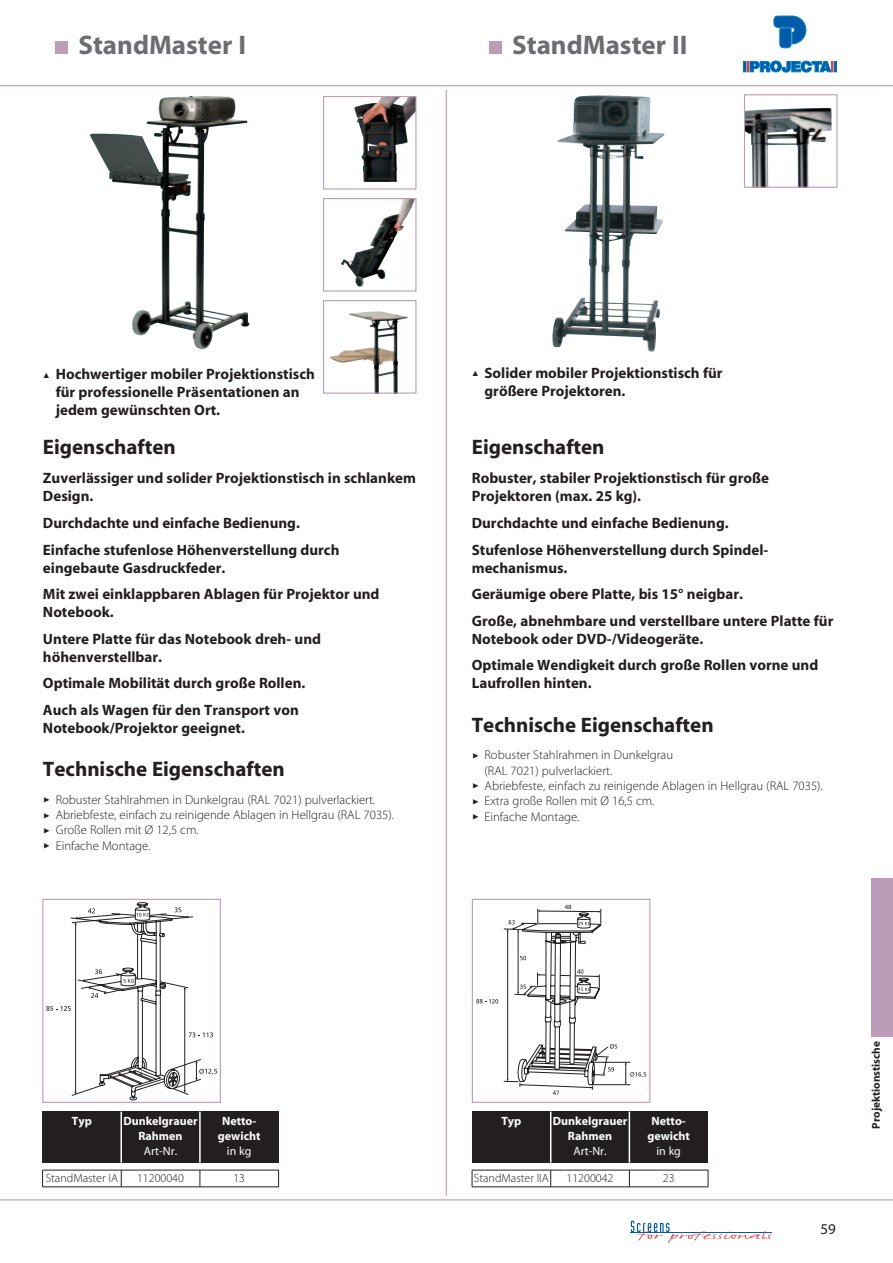
<style>
.page{position:relative;width:893px;height:1263px;background:#fff}
.page>*{position:absolute;margin:0;border:0;box-sizing:border-box;transform-origin:0 0}
.t1{font:700 27px "Myriad";color:#6c6d70}
.t2{font:700 21px "Myriad";color:#231f20}
.t3{font:700 15px/26.5px "Myriad";color:#231f20}
.t4{font:15px "Myriad";color:#231f20}
.t5{font:300 12.75px/15.3px "Myriad";color:#231f20}
.t6{font:700 12px/15px "Myriad";color:#fcfcfc;text-align:center}
.t7{font:300 12px "Myriad";color:#231f20}
.t8{font:12px "Myriad";color:#fcfcfc}
.t9{font:700 11.25px "Myriad";color:#231f20}
.s1{font-family:"The Mix Light Expert";font-weight:400;font-size:7.5px}
</style>
<div class="page">
<svg style="left:774px;top:16px;width:32px;height:32px"></svg>
<svg style="left:743px;top:61px;width:94px;height:11px"></svg>
<svg style="left:631px;top:1220px;width:141px;height:23px"></svg>
<hr style="left:592px;top:1062px;width:38px;height:1px;background:#231f20">
<hr style="left:592px;top:1084px;width:38px;height:1px;background:#231f20">
<svg style="left:476px;top:999px;width:22px;height:4px"></svg>
<svg style="left:625px;top:1062px;width:21px;height:22px"></svg>
<div style="left:472px;top:899px;width:178px;height:204px;border:1px solid #bd9cba"></div>
<div style="left:55px;top:41px;width:13px;height:13px;background:#bd9cba"></div>
<hr style="left:446px;top:90px;width:1px;height:1105px;background:#bd9cba">
<div style="left:489px;top:41px;width:13px;height:13px;background:#bd9cba"></div>
<img style="left:746px;top:108px;width:85px;height:78px">
<div style="left:744px;top:94px;width:93px;height:94px;border:1px solid #bd9cba"></div>
<img style="left:557px;top:95px;width:107px;height:257px">
<svg style="left:46px;top:902px;width:171px;height:198px"></svg>
<div style="left:42px;top:899px;width:179px;height:204px;border:1px solid #bd9cba"></div>
<img style="left:354px;top:98px;width:60px;height:84px">
<div style="left:323px;top:96px;width:93px;height:94px;border:1px solid #bd9cba"></div>
<img style="left:341px;top:200px;width:73px;height:87px">
<div style="left:323px;top:198px;width:93px;height:94px;border:1px solid #bd9cba"></div>
<img style="left:330px;top:311px;width:78px;height:81px">
<div style="left:323px;top:300px;width:93px;height:94px;border:1px solid #bd9cba"></div>
<img style="left:90px;top:96px;width:159px;height:254px">
<div style="left:871px;top:878px;width:22px;height:159px;background:#bd9cba"></div>
<hr style="left:0;top:85px;width:893px;height:1px;background:#bd9cba">
<hr style="left:0;top:1199px;width:893px;height:1px;background:#bd9cba">
<svg style="left:42px;top:1170px;width:1px;height:17px"></svg>
<svg style="left:121px;top:1171px;width:1px;height:15px"></svg>
<svg style="left:200px;top:1171px;width:1px;height:15px"></svg>
<svg style="left:278px;top:1171px;width:1px;height:15px"></svg>
<hr style="left:43px;top:1170px;width:236px;height:1px;background:#231f20">
<hr style="left:43px;top:1186px;width:236px;height:1px;background:#231f20">
<svg style="left:472px;top:1171px;width:1px;height:15px"></svg>
<svg style="left:504px;top:905px;width:113px;height:296px"></svg>
<svg style="left:629px;top:1171px;width:1px;height:15px"></svg>
<svg style="left:708px;top:1170px;width:1px;height:17px"></svg>
<hr style="left:472px;top:1170px;width:236px;height:1px;background:#231f20">
<hr style="left:472px;top:1186px;width:236px;height:1px;background:#231f20">
<div style="left:43px;top:1111px;width:78px;height:52px;background:#231f20"></div>
<div style="left:121px;top:1111px;width:79px;height:52px;background:#231f20"></div>
<div style="left:200px;top:1111px;width:79px;height:52px;background:#231f20"></div>
<hr style="left:120px;top:1111px;width:2px;height:52px;background:#fcfcfc">
<hr style="left:199px;top:1111px;width:2px;height:52px;background:#fcfcfc">
<div style="left:472px;top:1111px;width:79px;height:52px;background:#231f20"></div>
<div style="left:551px;top:1111px;width:78px;height:52px;background:#231f20"></div>
<div style="left:629px;top:1111px;width:79px;height:52px;background:#231f20"></div>
<hr style="left:550px;top:1111px;width:1px;height:52px;background:#fcfcfc">
<hr style="left:629px;top:1111px;width:1px;height:52px;background:#fcfcfc">
<h1 class="t1" style="left:78px;top:35px;width:169px">StandMaster I</h1>
<h1 class="t1" style="left:512px;top:35px;width:177px">StandMaster II</h1>
<p class="t3" style="left:56px;top:367px;width:261px;line-height:18px;text-indent:-13px"><span class="s1">˚</span> Hochwertiger mobiler Projektionstisch für professionelle Präsentationen an jedem gewünschten Ort.</p>
<h2 class="t2" style="left:43px;top:439px;width:134px">Eigenschaften</h2>
<p class="t3" style="left:43px;top:471px;width:374px;line-height:18px">Zuverlässiger und solider Projektionstisch in schlankem<br>Design.</p>
<p class="t3" style="left:43px;top:511px;width:298px">Durchdachte und einfache Bedienung.<br>Einfache stufenlose Höhenverstellung durch</p>
<p class="t3" style="left:43px;top:555px;width:338px">eingebaute Gasdruckfeder.<br>Mit zwei einklappbaren Ablagen für Projektor und</p>
<p class="t3" style="left:43px;top:600px;width:280px">Notebook.<br>Untere Platte für das Notebook dreh- und</p>
<p class="t3" style="left:43px;top:644px;width:264px">höhenverstellbar.<br>Optimale Mobilität durch große Rollen.<br>Auch als Wagen für den Transport von</p>
<p class="t3" style="left:43px;top:715px;width:203px">Notebook/Projektor geeignet.</p>
<h2 class="t2" style="left:43px;top:761px;width:243px">Technische Eigenschaften</h2>
<p class="t5" style="left:43px;top:793px;width:353px"><span class="s1">˘</span> Robuster Stahlrahmen in Dunkelgrau (RAL 7021) pulverlackiert.<br><span class="s1">˘</span> Abriebfeste, einfach zu reinigende Ablagen in Hellgrau (RAL 7035). <span class="s1">˘</span> Große Rollen mit Ø 12,5 cm.<br><span class="s1">˘</span> Einfache Montage.</p>
<p class="t3" style="left:485px;top:365px;width:240px;line-height:18px;text-indent:-13px"><span class="s1">˚</span> Solider mobiler Projektionstisch für größere Projektoren.</p>
<h2 class="t2" style="left:472px;top:439px;width:134px">Eigenschaften</h2>
<p class="t3" style="left:472px;top:471px;width:299px;line-height:18px">Robuster, stabiler Projektionstisch für große<br>Projektoren (max. 25 kg).</p>
<p class="t3" style="left:472px;top:511px;width:298px">Durchdachte und einfache Bedienung.<br>Stufenlose Höhenverstellung durch Spindel-</p>
<p class="t3" style="left:472px;top:555px;width:363px">mechanismus.<br>Geräumige obere Platte, bis 15° neigbar.<br>Große, abnehmbare und verstellbare untere Platte für</p>
<p class="t3" style="left:472px;top:626px;width:348px">Notebook oder DVD-/Videogeräte.<br>Optimale Wendigkeit durch große Rollen vorne und</p>
<p class="t3" style="left:472px;top:671px;width:121px">Laufrollen hinten.</p>
<h2 class="t2" style="left:472px;top:717px;width:243px">Technische Eigenschaften</h2>
<p class="t5" style="left:472px;top:749px;width:203px"><span class="s1">˘</span> Robuster Stahlrahmen in Dunkelgrau</p>
<p class="t5" style="left:485px;top:764px;width:129px">(RAL 7021) pulverlackiert.</p>
<p class="t5" style="left:472px;top:779px;width:353px"><span class="s1">˘</span> Abriebfeste, einfach zu reinigende Ablagen in Hellgrau (RAL 7035).</p>
<p class="t5" style="left:472px;top:794px;width:184px"><span class="s1">˘</span> Extra große Rollen mit Ø 16,5 cm.</p>
<p class="t5" style="left:472px;top:810px;width:109px"><span class="s1">˘</span> Einfache Montage.</p>
<p class="t6" style="left:72px;top:1114px;width:22px">Typ</p>
<p class="t6" style="left:123px;top:1114px;width:76px">Dunkelgrauer<br>Rahmen</p>
<p class="t8" style="left:144px;top:1146px;width:35px">Art-Nr.</p>
<p class="t6" style="left:218px;top:1114px;width:44px">Netto&shy;gewicht</p>
<p class="t8" style="left:227px;top:1146px;width:26px">in kg</p>
<p class="t6" style="left:501px;top:1114px;width:22px">Typ</p>
<p class="t6" style="left:553px;top:1114px;width:76px">Dunkelgrauer<br>Rahmen</p>
<p class="t8" style="left:573px;top:1146px;width:35px">Art-Nr.</p>
<p class="t6" style="left:647px;top:1114px;width:44px">Netto&shy;gewicht</p>
<p class="t8" style="left:656px;top:1146px;width:26px">in kg</p>
<p class="t7" style="left:46px;top:1173px;width:74px">StandMaster IA</p>
<p class="t7" style="left:137px;top:1173px;width:48px">11200040</p>
<p class="t7" style="left:233px;top:1173px;width:13px">13</p>
<p class="t7" style="left:474px;top:1173px;width:76px">StandMaster IIA</p>
<p class="t7" style="left:567px;top:1173px;width:48px">11200042</p>
<p class="t7" style="left:663px;top:1173px;width:13px">23</p>
<p class="t9" style="left:872px;top:1129px;width:89px;rotate:-90deg">Projektionstische</p>
<p class="t4" style="left:821px;top:1223px;width:17px">59</p>
</div>
